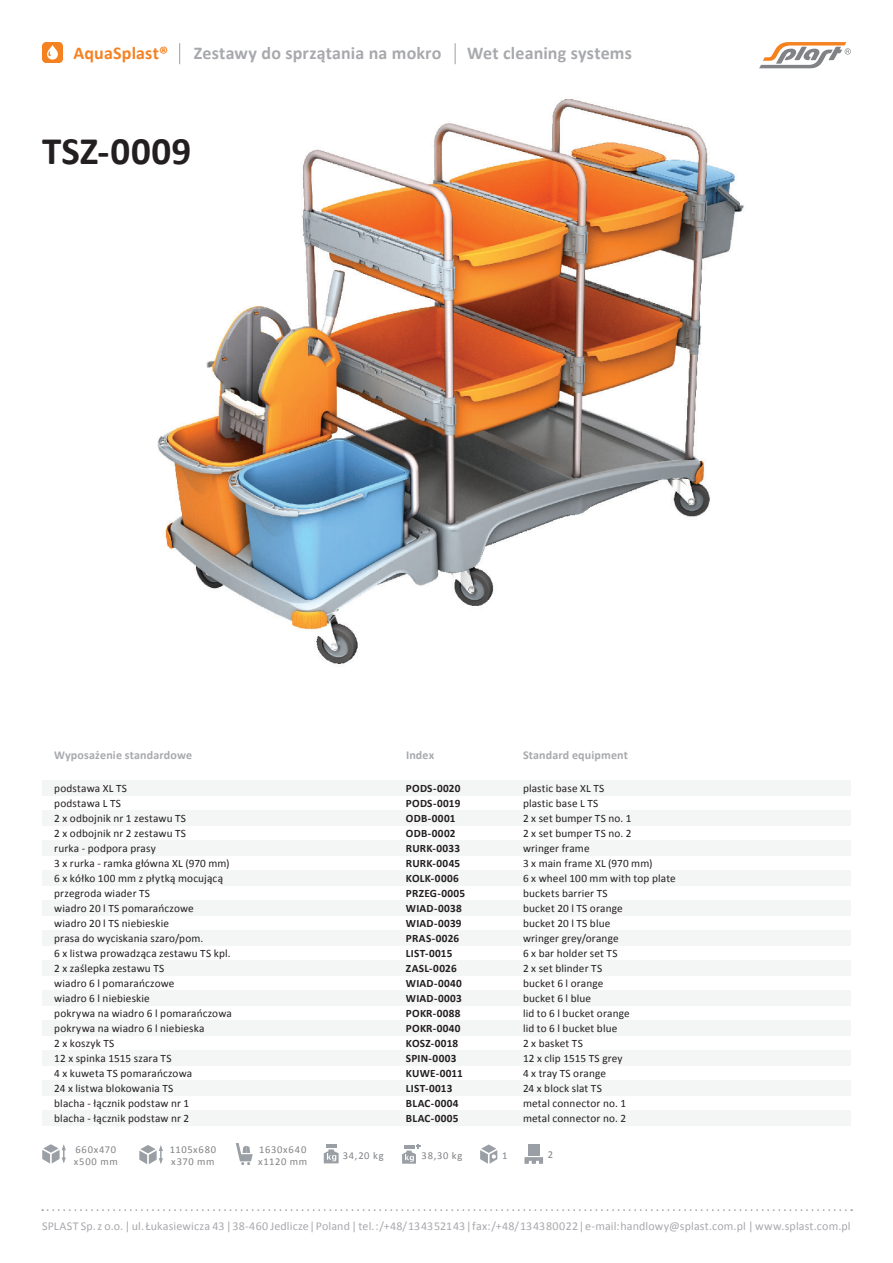
<style>
.page{position:relative;width:893px;height:1263px;background:#fff}
.page>*{position:absolute;margin:0;border:0;box-sizing:border-box;transform-origin:0 0}
.t1{font:700 39px "Calibri";letter-spacing:.005em;color:#231f20}
.t2{font:700 18px "Calibri";letter-spacing:.01em;color:#a8a9ad}
.t3{font:700 18px "Calibri";letter-spacing:.01em;color:#f48223}
.t4{font:12px "Calibri";letter-spacing:.015em;color:#a8a9ad}
.t5{font:700 12px "Calibri";letter-spacing:.015em;color:#a8a9ad}
.t6{font:11.25px/15px "Calibri";letter-spacing:.015em;color:#231f20}
.t7{font:700 11.25px/15px "Calibri";letter-spacing:.02em;color:#231f20}
.t8{font:10.5px/12px "Calibri";letter-spacing:.07em;color:#808285}
</style>
<div class="page">
<img style="left:46px;top:42px;width:805px;height:754px">
<div style="left:42px;top:780px;width:809px;height:15px;background:#f4f5f5"></div>
<div style="left:42px;top:840px;width:809px;height:15px;background:#f4f5f5"></div>
<div style="left:42px;top:900px;width:809px;height:15px;background:#f4f5f5"></div>
<div style="left:42px;top:990px;width:809px;height:15px;background:#f4f5f5"></div>
<div style="left:42px;top:1050px;width:809px;height:15px;background:#f4f5f5"></div>
<div style="left:42px;top:810px;width:809px;height:15px;background:#f4f5f5"></div>
<div style="left:42px;top:870px;width:809px;height:15px;background:#f4f5f5"></div>
<div style="left:42px;top:960px;width:809px;height:15px;background:#f4f5f5"></div>
<div style="left:42px;top:930px;width:809px;height:15px;background:#f4f5f5"></div>
<div style="left:42px;top:1020px;width:809px;height:15px;background:#f4f5f5"></div>
<div style="left:42px;top:1080px;width:809px;height:15px;background:#f4f5f5"></div>
<div style="left:42px;top:1110px;width:809px;height:15px;background:#f4f5f5"></div>
<svg style="left:759px;top:42px;width:92px;height:26px"></svg>
<svg style="left:42px;top:1209px;width:810px;height:2px"></svg>
<svg style="left:236px;top:1143px;width:17px;height:22px"></svg>
<svg style="left:324px;top:1145px;width:15px;height:18px"></svg>
<svg style="left:480px;top:1144px;width:17px;height:20px"></svg>
<svg style="left:402px;top:1144px;width:19px;height:20px"></svg>
<div style="left:528px;top:1144px;width:11px;height:11px;background:#999fa4"></div>
<svg style="left:525px;top:1157px;width:18px;height:7px"></svg>
<svg style="left:139px;top:1145px;width:24px;height:19px"></svg>
<svg style="left:42px;top:1144px;width:24px;height:19px"></svg>
<svg style="left:455px;top:43px;width:1px;height:21px"></svg>
<svg style="left:179px;top:43px;width:1px;height:21px"></svg>
<div style="left:42px;top:42px;width:21px;height:21px;background:#f58220;border-radius:4px"></div>
<svg style="left:47px;top:45px;width:11px;height:15px"></svg>
<h2 class="t3" style="left:74px;top:41px;width:96px">AquaSplast®</h2>
<h2 class="t2" style="left:194px;top:41px;width:249px">Zestawy do sprzątania na mokro</h2>
<h2 class="t2" style="left:467px;top:41px;width:166px">Wet cleaning systems</h2>
<h1 class="t1" style="left:42px;top:126px;width:151px">TSZ-0009</h1>
<p class="t5" style="left:54px;top:747px;width:140px">Wyposażenie standardowe</p>
<p class="t5" style="left:406px;top:747px;width:30px">Index</p>
<p class="t5" style="left:523px;top:747px;width:107px">Standard equipment</p>
<p class="t6" style="left:54px;top:780px;width:179px">podstawa XL TS<br>podstawa L TS<br>2 x odbojnik nr 1 zestawu TS<br>2 x odbojnik nr 2 zestawu TS<br>rurka - podpora prasy<br>3 x rurka - ramka główna XL (970 mm)<br>6 x kółko 100 mm z płytką mocującą przegroda wiader TS<br>wiadro 20 l TS pomarańczowe<br>wiadro 20 l TS niebieskie<br>prasa do wyciskania szaro/pom.<br>6 x listwa prowadząca zestawu TS kpl.<br>2 x zaślepka zestawu TS<br>wiadro 6 l pomarańczowe<br>wiadro 6 l niebieskie<br>pokrywa na wiadro 6 l pomarańczowa pokrywa na wiadro 6 l niebieska<br>2 x koszyk TS<br>12 x spinka 1515 szara TS<br>4 x kuweta TS pomarańczowa<br>24 x listwa blokowania TS<br>blacha - łącznik podstaw nr 1<br>blacha - łącznik podstaw nr 2</p>
<p class="t6" style="left:523px;top:780px;width:154px">plastic base XL TS<br>plastic base L TS<br>2 x set bumper TS no. 1<br>2 x set bumper TS no. 2<br>wringer frame<br>3 x main frame XL (970 mm)<br>6 x wheel 100 mm with top plate buckets barrier TS<br>bucket 20 l TS orange<br>bucket 20 l TS blue<br>wringer grey/orange<br>6 x bar holder set TS<br>2 x set blinder TS<br>bucket 6 l orange<br>bucket 6 l blue<br>lid to 6 l bucket orange<br>lid to 6 l bucket blue<br>2 x basket TS<br>12 x clip 1515 TS grey<br>4 x tray TS orange<br>24 x block slat TS<br>metal connector no. 1<br>metal connector no. 2</p>
<p class="t7" style="left:406px;top:780px;width:61px">PODS-0020<br>PODS-0019<br>ODB-0001<br>ODB-0002<br>RURK-0033<br>RURK-0045<br>KOLK-0006<br>PRZEG-0005<br>WIAD-0038<br>WIAD-0039<br>PRAS-0026<br>LIST-0015<br>ZASL-0026<br>WIAD-0040<br>WIAD-0003<br>POKR-0088<br>POKR-0040<br>KOSZ-0018<br>SPIN-0003<br>KUWE-0011<br>LIST-0013<br>BLAC-0004<br>BLAC-0005</p>
<p class="t8" style="left:74px;top:1143px;width:45px">660x470 x500 mm</p>
<p class="t8" style="left:258px;top:1143px;width:51px">1630x640 x1120 mm</p>
<p class="t8" style="left:343px;top:1149px;width:42px">34,20 kg</p>
<p class="t8" style="left:422px;top:1149px;width:42px">38,30 kg</p>
<p class="t8" style="left:170px;top:1144px;width:48px">1105x680 x370 mm</p>
<p class="t8" style="left:502px;top:1149px;width:7px">1</p>
<p class="t8" style="left:548px;top:1149px;width:7px">2</p>
<p class="t4" style="left:42px;top:1218px;width:810px">SPLAST Sp. z o.o. | ul. Łukasiewicza 43 | 38-460 Jedlicze | Poland | tel. : /+48/ 13 43 521 43 | fax: /+48/ 13 43 800 22 | e-mail: handlowy@splast.com.pl | www.splast.com.pl</p>
</div>
